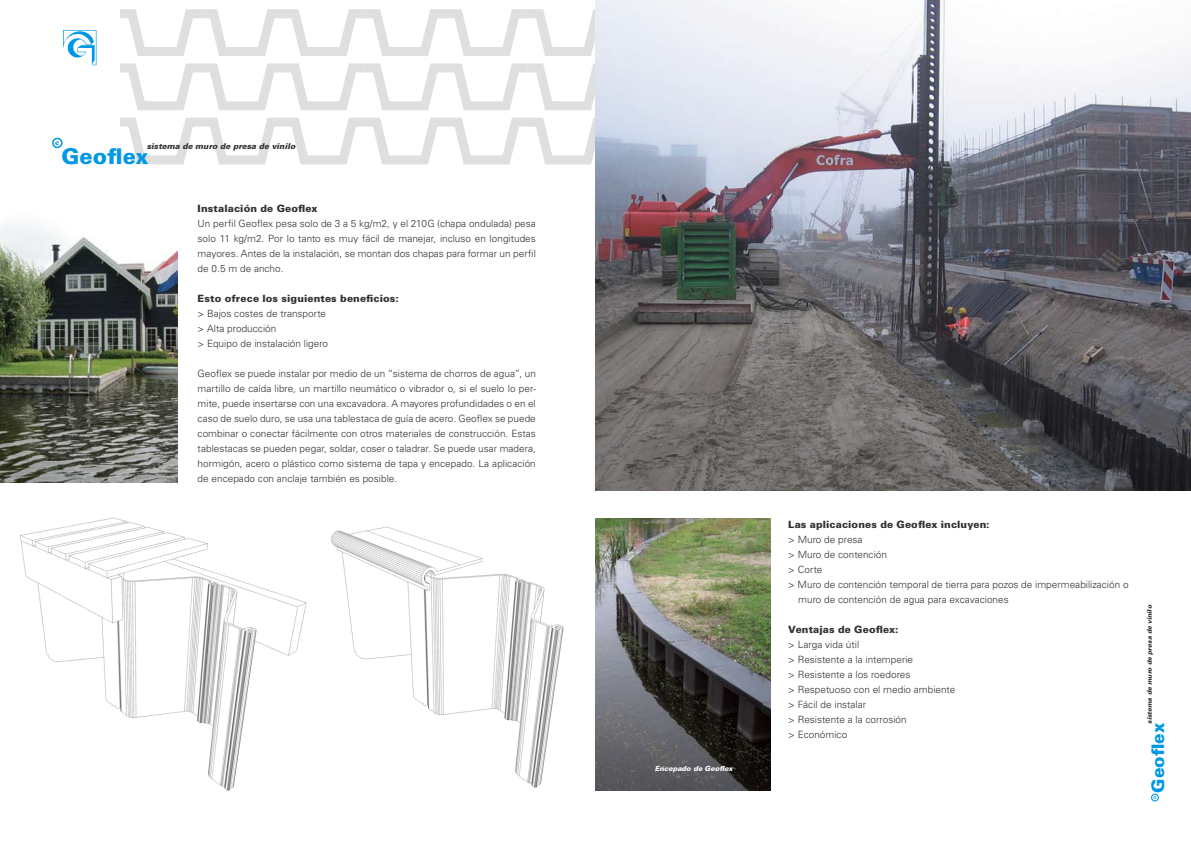
<style>
.page{position:relative;width:1191px;height:842px;background:#fff}
.page>*{position:absolute;margin:0;border:0;box-sizing:border-box;transform-origin:0 0}
.t1{font:900 21.6px "Univers LT";color:#0098e4}
.t2{font:900 17.3px "Univers LT";color:#0098e4}
.t3{font:300 10px/15px "Univers LT";color:#323232}
.t4{font:900 10px "Univers LT";letter-spacing:.01em;color:#323232}
.t5{font:italic 900 8px "Univers LT";color:#323232}
.t6{font:italic 900 7px "Univers LT";color:#fff}
.t7{font:900 6.8px "Univers LT";color:#0098e4}
.t8{font:italic 900 6.4px "Univers LT";color:#323232}
.t9{font:900 5.1px "Univers LT";color:#0098e4}
</style>
<div class="page">
<svg style="left:92px;top:30px;width:5px;height:36px"></svg>
<svg style="left:63px;top:30px;width:33px;height:35px"></svg>
<div style="left:1151px;top:794px;width:7px;height:7px;border:1px solid #0098e4;border-radius:50%"></div>
<svg style="left:120px;top:118px;width:475px;height:47px"></svg>
<svg style="left:120px;top:9px;width:475px;height:101px"></svg>
<img style="left:331px;top:490px;width:270px;height:298px">
<img style="left:20px;top:517px;width:287px;height:274px">
<img style="left:595px;top:0;width:596px;height:490px">
<div style="left:52px;top:138px;width:11px;height:10px;border:2px solid #0098e4;border-radius:50%"></div>
<img style="left:595px;top:518px;width:175px;height:273px">
<img style="left:0;top:225px;width:178px;height:258px">
<p class="t7" style="left:55px;top:138px;width:6px">c</p>
<p class="t5" style="left:147px;top:141px;width:150px">sistema de muro de presa de vinilo</p>
<h1 class="t1" style="left:61px;top:143px;width:89px">Geoflex</h1>
<p class="t4" style="left:198px;top:202px;width:122px">Instalación de Geoflex</p>
<p class="t3" style="left:198px;top:216px;width:340px;text-align:justify">Un perfil Geoflex pesa solo de 3 a 5 kg/m2, y el 210G (chapa ondulada) pesa solo 11 kg/m2. Por lo tanto es muy fácil de manejar, incluso en longitudes mayores. Antes de la instalación, se montan dos chapas para formar un perfil de 0.5 m de ancho.</p>
<p class="t4" style="left:198px;top:292px;width:203px">Esto ofrece los siguientes beneficios:</p>
<p class="t3" style="left:198px;top:306px;width:132px">&gt; Bajos costes de transporte &gt; Alta producción<br>&gt; Equipo de instalación ligero</p>
<p class="t3" style="left:198px;top:366px;width:340px;text-align:justify">Geoflex se puede instalar por medio de un “sistema de chorros de agua”, un martillo de caída libre, un martillo neumático o vibrador o, si el suelo lo per&shy;mite, puede insertarse con una excavadora. A mayores profundidades o en el caso de suelo duro, se usa una tablestaca de guía de acero. Geoflex se puede combinar o conectar fácilmente con otros materiales de construcción. Estas tablestacas se pueden pegar, soldar, coser o taladrar. Se puede usar madera, hormigón, acero o plástico como sistema de tapa y encepado. La aplicación de encepado con anclaje también es posible.</p>
<p class="t6" style="left:655px;top:764px;width:80px">Encepado de Geoflex</p>
<p class="t4" style="left:788px;top:518px;width:203px">Las aplicaciones de Geoflex incluyen:</p>
<p class="t3" style="left:788px;top:532px;width:76px">&gt; Muro de presa</p>
<p class="t3" style="left:788px;top:547px;width:100px">&gt; Muro de contención</p>
<p class="t3" style="left:788px;top:562px;width:36px">&gt; Corte</p>
<p class="t3" style="left:788px;top:577px;width:342px">&gt; Muro de contención temporal de tierra para pozos de impermeabilización o</p>
<p class="t3" style="left:798px;top:592px;width:212px">muro de contención de agua para excavaciones</p>
<p class="t4" style="left:788px;top:623px;width:112px">Ventajas de Geoflex:</p>
<p class="t3" style="left:788px;top:637px;width:168px">&gt; Larga vida útil<br>&gt; Resistente a la intemperie<br>&gt; Resistente a los roedores<br>&gt; Respetuoso con el medio ambiente &gt; Fácil de instalar<br>&gt; Resistente a la corrosión<br>&gt; Económico</p>
<p class="t8" style="left:1145px;top:724px;width:121px;rotate:-90deg">sistema de muro de presa de vinilo</p>
<h2 class="t2" style="left:1147px;top:793px;width:71px;rotate:-90deg">Geoflex</h2>
<p class="t9" style="left:1151px;top:799px;width:5px;rotate:-90deg">c</p>
</div>
